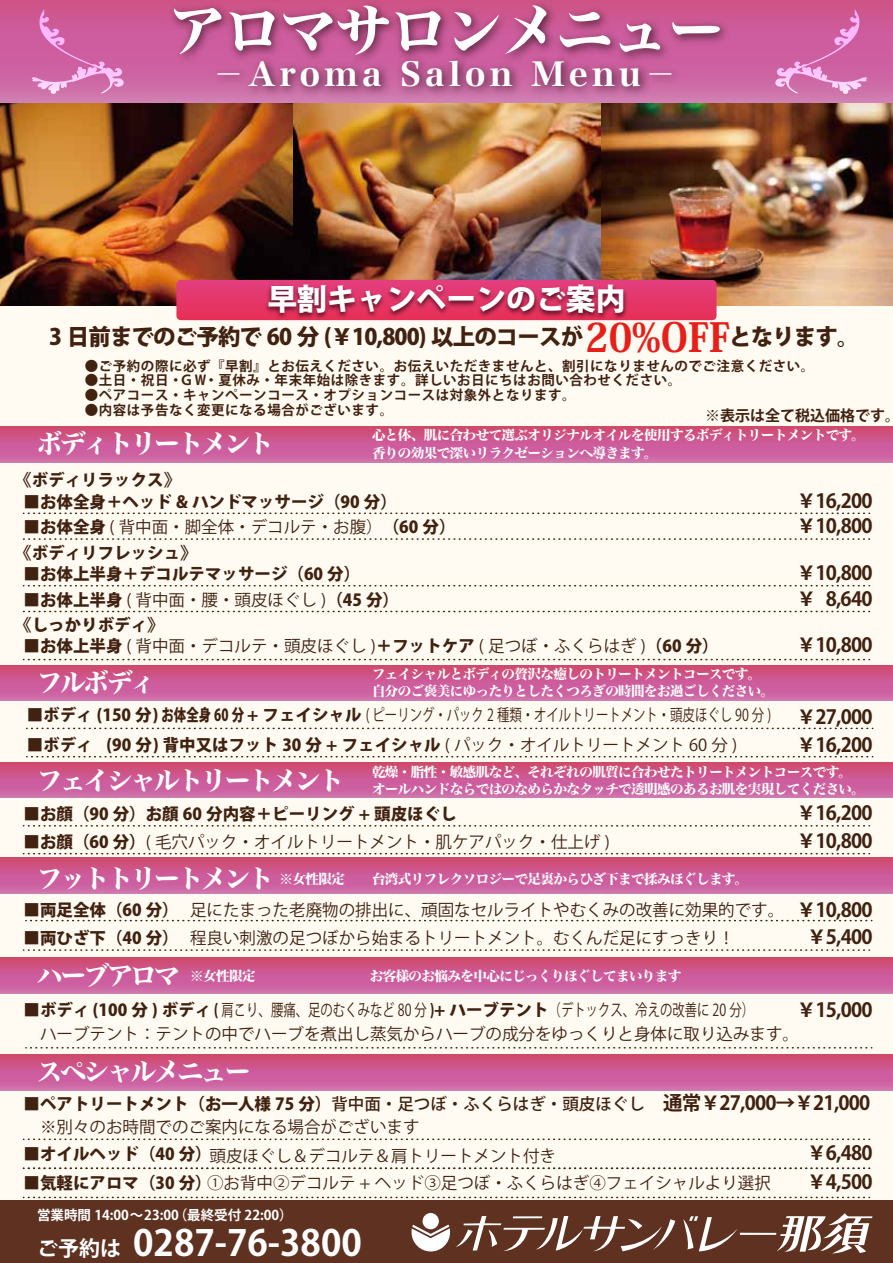
<style>
.page{position:relative;width:893px;height:1263px;background:#fff}
.page>*{position:absolute;margin:0;border:0;box-sizing:border-box;transform-origin:0 0}
.t1{font:55.35px "Hiragino Min W8 90 msp RKSJ H";color:#fff}
.t2{font:800 39.6px "Koz Min Pr 6 N";color:#e71f19;scale:.93 1}
.t3{font:700 35.7px "Koz Go Pr 6 N";color:#fff}
.t4{font:31.5px "Hiragino Min W8 90 msp RKSJ H";letter-spacing:.12em;color:#fff}
.t5{font:800 29.85px "Koz Go Pr 6 N";color:#fff}
.t6{font:25.5px "Hiragino Min W8 90 msp RKSJ H";letter-spacing:-.08em;color:#fff}
.t7{font:800 22.5px "Koz Go Pr 6 N";letter-spacing:-.04em;color:#41210f}
.t8{font:700 19.5px/25.8px "Koz Go Pr 6 N";letter-spacing:-.04em;color:#41210f}
.t9{font:16.5px/22.5px "Koz Go Pr 6 N";color:#41210f}
.t10{font:800 16.5px "Koz Go Pr 6 N";color:#41210f}
.t11{font:16.5px "Koz Go Pr 6 N";color:#41210f;scale:.75 1}
.t12{font:700 15px "Koz Go Pr 6 N";color:#41210f}
.t13{font:13.5px/16.5px "Hiragino Min W8 90 msp RKSJ H";letter-spacing:-.04em;color:#fff}
.t14{font:700 13.5px "Koz Go Pr 6 N";letter-spacing:.04em;color:#41210f}
.t15{font:700 13.5px "Koz Go Pr 6 N";color:#fff}
.s1{font-weight:800}
.s2{font-weight:400}
.s3{font-weight:700;font-size:19.5px}
.s4{font-weight:500}
.s5{font-size:21.15px}
</style>
<div class="page">
<div style="left:0;top:0;width:893px;height:1259px;background:#fffbf3"></div>
<img style="left:0;top:102px;width:893px;height:203px">
<svg style="left:176px;top:280px;width:541px;height:40px;background:#e43769"></svg>
<img style="left:261px;top:279px;width:371px;height:42px">
<svg style="left:0;top:0;width:893px;height:102px;background:#cd639e"></svg>
<svg style="left:0;top:426px;width:893px;height:37px;background:#cd5b92"></svg>
<div style="left:0;top:762px;width:893px;height:36px;background:linear-gradient(to bottom,#ce4874,#cd6db1)"></div>
<svg style="left:0;top:858px;width:893px;height:35px;background:#cd5b92"></svg>
<svg style="left:0;top:958px;width:893px;height:35px;background:#cd5b92"></svg>
<div style="left:0;top:665px;width:893px;height:36px;background:linear-gradient(to bottom,#ce4874,#cd6eb1)"></div>
<svg style="left:0;top:1055px;width:893px;height:35px;background:#cd5b92"></svg>
<img style="left:159px;top:0;width:579px;height:79px">
<img style="left:202px;top:48px;width:493px;height:61px">
<svg style="left:32px;top:9px;width:92px;height:85px;background:#d46daa"></svg>
<svg style="left:775px;top:9px;width:92px;height:85px;background:#d46daa"></svg>
<svg style="left:24px;top:538px;width:845px;height:2px"></svg>
<svg style="left:24px;top:512px;width:846px;height:2px"></svg>
<svg style="left:24px;top:611px;width:845px;height:1px"></svg>
<svg style="left:24px;top:585px;width:846px;height:1px"></svg>
<svg style="left:24px;top:659px;width:846px;height:1px"></svg>
<svg style="left:24px;top:853px;width:846px;height:1px"></svg>
<svg style="left:24px;top:825px;width:846px;height:1px"></svg>
<svg style="left:26px;top:920px;width:846px;height:1px"></svg>
<svg style="left:24px;top:949px;width:846px;height:2px"></svg>
<svg style="left:26px;top:1047px;width:846px;height:1px"></svg>
<svg style="left:27px;top:728px;width:846px;height:1px"></svg>
<svg style="left:27px;top:756px;width:846px;height:1px"></svg>
<svg style="left:24px;top:1138px;width:846px;height:2px"></svg>
<svg style="left:24px;top:1167px;width:846px;height:2px"></svg>
<svg style="left:24px;top:1197px;width:846px;height:1px"></svg>
<div style="left:0;top:1201px;width:893px;height:62px;background:#5e3120"></div>
<svg style="left:411px;top:1224px;width:39px;height:27px"></svg>
<div style="left:423px;top:1213px;width:16px;height:16px;background:#fff;border-radius:50%"></div>
<svg style="left:683px;top:1216px;width:55px;height:35px"></svg>
<hr style="left:740px;top:1233px;width:36px;height:2px;background:#fff">
<svg style="left:777px;top:1213px;width:95px;height:40px"></svg>
<svg style="left:456px;top:1216px;width:219px;height:35px"></svg>
<h1 class="t1" style="left:170px;top:2px;width:555px">アロマサロンメニュー</h1>
<h3 class="t4" style="left:213px;top:58px;width:465px">－Aroma Salon Menu－</h3>
<h3 class="t5" style="left:267px;top:283px;width:360px">早割キャンペーンのご案内</h3>
<h3 class="t7" style="left:49px;top:324px;width:536px">3 日前までのご予約で 60 分 (￥10,800) 以上のコースが</h3>
<p class="t14" style="left:85px;top:358px;width:731px">●ご予約の際に必ず『早割』とお伝えください。お伝えいただきませんと、割引になりませんのでご注意ください。</p>
<p class="t14" style="left:85px;top:373px;width:598px">●土日・祝日・ＧＷ・夏休み・年末年始は除きます。詳しいお日にちはお問い合わせください。</p>
<p class="t14" style="left:85px;top:387px;width:492px">●ペアコース・キャンペーンコース・オプションコースは対象外となります。</p>
<p class="t14" style="left:85px;top:403px;width:310px">●内容は予告なく変更になる場合がございます。</p>
<h2 class="t2" style="left:585px;top:315px;width:297px">20%OFF<sup>となります。</sup></h2>
<p class="t12" style="left:705px;top:407px;width:197px">※表示は全て税込価格です。</p>
<h3 class="t6" style="left:37px;top:431px;width:238px">ボディトリートメント</h3>
<p class="t13" style="left:372px;top:427px;width:495px;line-height:18px">心と体、肌に合わせて選ぶオリジナルオイルを使用するボディトリートメントです。香りの効果で深いリラクゼーションへ導きます。</p>
<p class="t10" style="left:15px;top:471px;width:166px">《ボディリラックス》</p>
<p class="t9" style="left:24px;top:516px;width:433px"><span class="s1">■お体全身</span> ( 背中面・脚全体・デコルテ・お腹）<span class="s1">　（60 分）</span></p>
<p class="t8" style="left:797px;top:488px;width:77px">￥16,200￥10,800</p>
<p class="t10" style="left:24px;top:492px;width:375px">■お体全身＋ヘッド &amp; ハンドマッサージ（90 分）</p>
<p class="t10" style="left:15px;top:543px;width:183px">《ボディリフレッシュ》</p>
<p class="t9" style="left:24px;top:589px;width:377px"><span class="s1">■お体上半身</span> ( 背中面・腰・頭皮ほぐし )<span class="s1">（45 分）</span></p>
<p class="t8" style="left:797px;top:560px;width:77px">￥10,800￥ 8,640</p>
<p class="t10" style="left:24px;top:565px;width:338px">■お体上半身＋デコルテマッサージ（60 分）</p>
<p class="t10" style="left:15px;top:615px;width:150px">《しっかりボディ》</p>
<p class="t9" style="left:24px;top:635px;width:697px"><span class="s1">■お体上半身</span> ( 背中面・デコルテ・頭皮ほぐし )<span class="s1">＋フットケア</span> ( 足つぼ・ふくらはぎ )<span class="s1">（60 分）</span></p>
<p class="t8" style="left:797px;top:632px;width:77px">￥10,800</p>
<h3 class="t6" style="left:37px;top:669px;width:121px">フルボディ</h3>
<p class="t13" style="left:372px;top:666px;width:404px">フェイシャルとボディの贅沢な癒しのトリートメントコースです。自分のご褒美にゆったりとしたくつろぎの時間をお過ごしください。</p>
<p class="t11" style="left:27px;top:706px;width:994px"><span class="s1">■ボディ (150 分) お体全身 60 分 + フェイシャル</span> ( ピーリング・パック 2 種類・オイルトリートメント・頭皮ほぐし 90 分 )</p>
<p class="t8" style="left:797px;top:705px;width:77px">￥27,000</p>
<p class="t10" style="left:27px;top:736px;width:728px">■ボディ (90 分) 背中又はフット 30 分 + フェイシャル <span class="s2">( パック・オイルトリートメント 60 分 )</span>　</p>
<p class="t8" style="left:797px;top:732px;width:77px">￥16,200</p>
<h3 class="t6" style="left:37px;top:768px;width:309px">フェイシャルトリートメント</h3>
<p class="t13" style="left:372px;top:765px;width:495px">乾燥・脂性・敏感肌など、それぞれの肌質に合わせたトリートメントコースです。オールハンドならではのなめらかなタッチで透明感のあるお肌を実現してください。</p>
<p class="t10" style="left:24px;top:805px;width:435px">■お顔（90 分）お顔 60 分内容＋ピーリング + 頭皮ほぐし</p>
<p class="t9" style="left:24px;top:831px;width:588px"><span class="s1">■お顔（60 分）</span>( 毛穴パック・オイルトリートメント・肌ケアパック・仕上げ )</p>
<h3 class="t6" style="left:37px;top:865px;width:238px">フットトリートメント</h3>
<p class="t13" style="left:280px;top:871px;width:67px">※女性限定</p>
<p class="t13" style="left:372px;top:871px;width:378px">台湾式リフレクソロジーで足裏からひざ下まで揉みほぐします。</p>
<p class="t8" style="left:797px;top:799px;width:77px;line-height:28.2px">￥16,200￥10,800</p>
<p class="t9" style="left:24px;top:899px;width:851px"><span class="s1">■両足全体（60 分）</span> 足にたまった老廃物の排出に、頑固なセルライトやむくみの改善に効果的です。 <span class="s3">￥10,800</span></p>
<p class="t9" style="left:24px;top:927px;width:713px"><span class="s1">■両ひざ下（40 分）</span> 程良い刺激の足つぼから始まるトリートメント。むくんだ足にすっきり！</p>
<p class="t8" style="left:807px;top:925px;width:67px">￥5,400</p>
<p class="t13" style="left:190px;top:968px;width:67px">※女性限定</p>
<h3 class="t6" style="left:37px;top:962px;width:144px">ハーブアロマ</h3>
<p class="t9" style="left:40px;top:1023px;width:760px">ハーブテント：テントの中でハーブを煮出し蒸気からハーブの成分をゆっくりと身体に取り込みます。</p>
<p class="t13" style="left:370px;top:968px;width:313px">お客様のお悩みを中心にじっくりほぐしてまいります</p>
<p class="t11" style="left:24px;top:1001px;width:976px"><span class="s1">■ボディ (100 分 ) ボディ (</span> 肩こり、腰痛、足のむくみなど 80 分 <span class="s1">)+ ハーブテント</span>（デトックス、冷えの改善に 20 分）</p>
<p class="t8" style="left:797px;top:997px;width:77px">￥15,000</p>
<h3 class="t6" style="left:37px;top:1058px;width:215px">スペシャルメニュー</h3>
<p class="t9" style="left:40px;top:1093px;width:606px;text-indent:-16px"><span class="s1">■ペアトリートメント（お一人様 75 分）</span><span class="s4">背中面・足つぼ・ふくらはぎ・頭皮ほぐし</span>※別々のお時間でのご案内になる場合がございます</p>
<p class="t8" style="left:663px;top:1090px;width:209px">通常￥27,000→￥21,000</p>
<p class="t8" style="left:807px;top:1141px;width:67px">￥6,480</p>
<p class="t9" style="left:24px;top:1172px;width:749px"><span class="s1">■気軽にアロマ（30 分）</span>①お背中②デコルテ + ヘッド③足つぼ・ふくらはぎ④フェイシャルより選択</p>
<p class="t8" style="left:807px;top:1170px;width:67px">￥4,500</p>
<p class="t9" style="left:24px;top:1144px;width:534px"><span class="s1">■オイルヘッド（40 分）</span>頭皮ほぐし＆デコルテ＆肩トリートメント付き</p>
<p class="t15" style="left:37px;top:1207px;width:257px">営業時間 14:00～23:00（最終受付 22:00）</p>
<h3 class="t3" style="left:37px;top:1222px;width:326px"><span class="s5">ご予約は</span> 0287-76-3800</h3>
</div>
